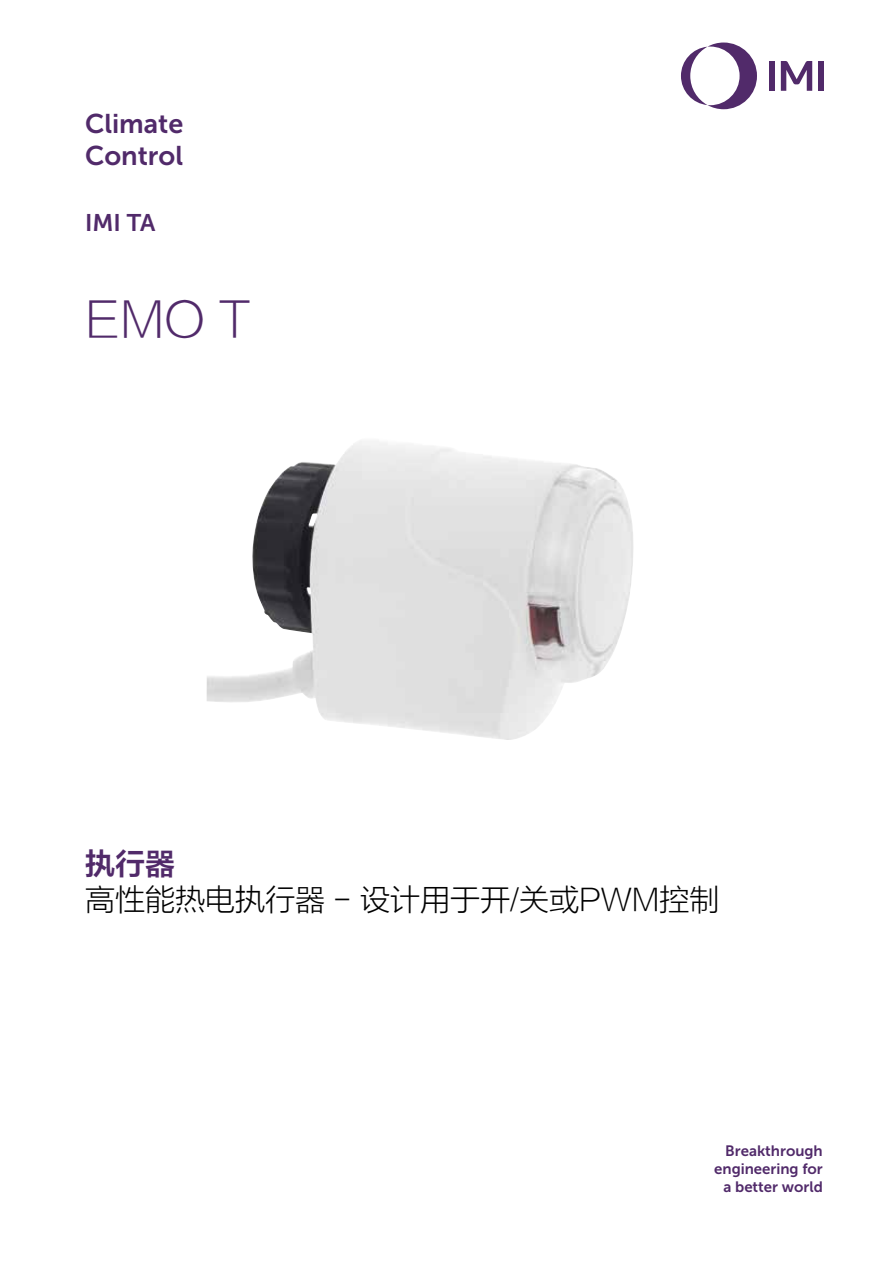
<style>
.page{position:relative;width:893px;height:1263px;background:#fff}
.page>*{position:absolute;margin:0;border:0;box-sizing:border-box;transform-origin:0 0}
.t1{font:48px "FZLTXHJW GB1 0";color:#512a6a}
.t2{font:30px "FZLTXHJW GB1 0";color:#000}
.t3{font:30px "FZLTZCHJW GB1 0";color:#512a6a}
.t4{font:27px/32.4px "Museo Sans 700";color:#512a6a}
.t5{font:24px "Museo Sans 700";color:#512a6a}
.t6{font:15px/18px "Museo Sans 700";color:#512a6a;text-align:right}
</style>
<div class="page">
<svg style="left:681px;top:43px;width:76px;height:66px"></svg>
<div style="left:769px;top:61px;width:6px;height:30px;background:#512a6a"></div>
<div style="left:818px;top:61px;width:6px;height:30px;background:#512a6a"></div>
<svg style="left:781px;top:61px;width:31px;height:30px"></svg>
<img style="left:207px;top:441px;width:426px;height:299px">
<h3 class="t4" style="left:85px;top:107px;width:100px">Climate<br>Control</h3>
<h3 class="t5" style="left:85px;top:210px;width:72px">IMI TA</h3>
<h1 class="t1" style="left:85px;top:293px;width:167px">EMO T</h1>
<h2 class="t3" style="left:85px;top:847px;width:91px">执行器</h2>
<h2 class="t2" style="left:85px;top:884px;width:636px">高性能热电执行器 - 设计用于开/关或PWM控制</h2>
<p class="t6" style="left:714px;top:1142px;width:110px">Breakthrough engineering for a better world</p>
</div>
